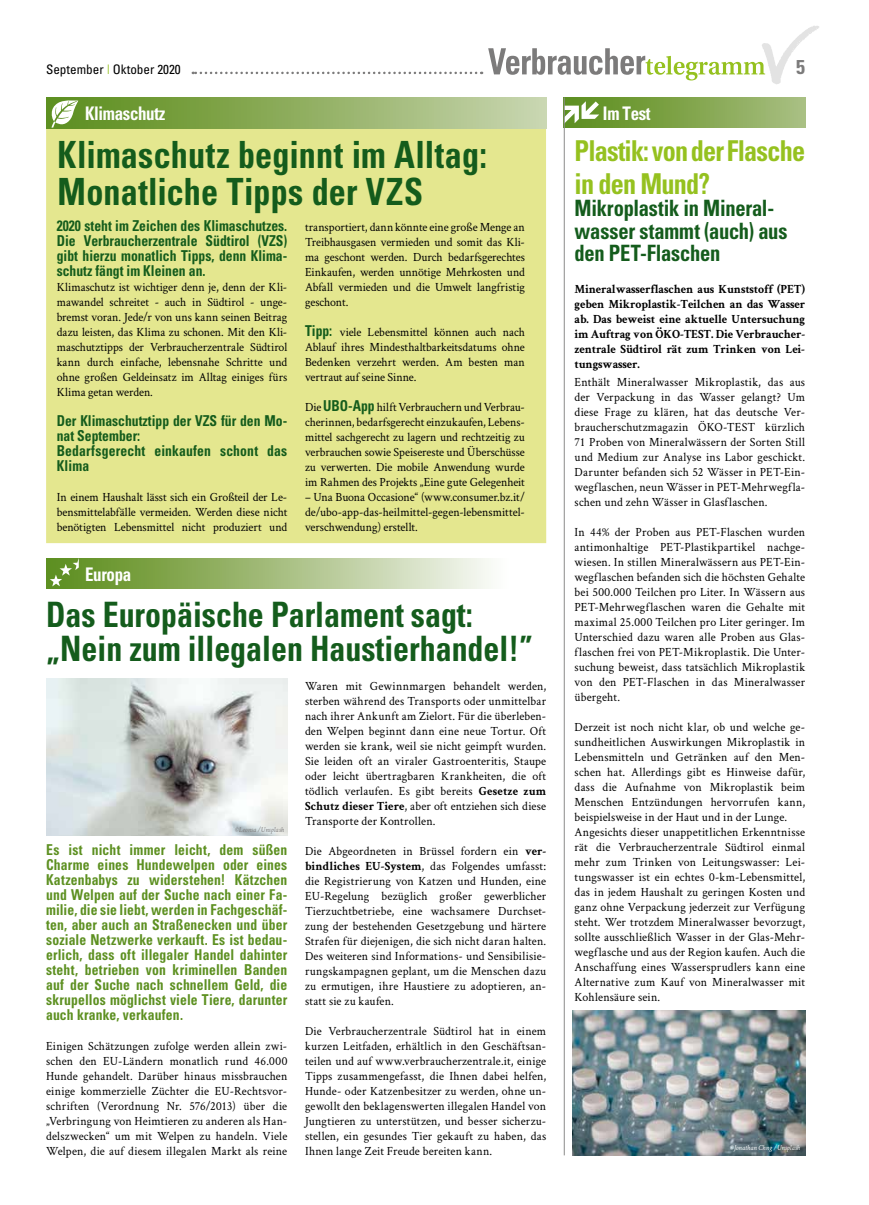
<style>
.page{position:relative;width:869px;height:1205px;background:#fff}
.page>*{position:absolute;margin:0;border:0;box-sizing:border-box;transform-origin:0 0}
.t1{font:700 condensed 37.5px/36.2px "Univers";letter-spacing:.005em;color:#145c1c;scale:.91 1}
.t2{font:700 condensed 35px/33.8px "Univers";color:#145c1c;scale:.91 1}
.t3{font:700 condensed 28.75px/32.5px "Univers";letter-spacing:-.03em;color:#95c11f;scale:.91 1}
.t4{font:700 condensed 22.5px/22.5px "Univers";letter-spacing:-.01em;color:#145c1c;scale:.91 1}
.t5{font:700 condensed 20px "Univers";color:#7c7b7b}
.t6{font:700 condensed 18.75px "Univers";letter-spacing:-.02em;color:#fff;scale:.9 1}
.t7{font:700 condensed 15px/15px "Univers";letter-spacing:.01em;color:#5d9021;text-align:justify;scale:.91 1}
.t8{font:700 condensed 15px/15px "Univers";color:#145c1c;text-align:justify;scale:.91 1}
.t9{font:condensed 13.12px "Univers";color:#000}
.t10{font:12.5px/15px "Crimson Text";letter-spacing:.015em;color:#000;text-align:justify;scale:.95 1}
.t11{font:700 12.5px/15px "Crimson Text";letter-spacing:-.01em;color:#000;text-align:justify;scale:.95 1}
.t12{font:italic 7.5px "Crimson Text";color:#fff;scale:.95 1}
.t13{font:italic 7.5px "Crimson Text";color:#7c7b7b;scale:.95 1}
.s1{color:#95c11f}
.s2{font-family:"Univers";font-weight:700;font-stretch:condensed;font-size:15px;color:#145c1c}
.s3{font-weight:700}
</style>
<div class="page">
<div style="left:46px;top:116px;width:500px;height:427px;background:#e4e78f"></div>
<img style="left:46px;top:679px;width:241px;height:156px">
<svg style="left:193px;top:72px;width:289px;height:2px"></svg>
<svg style="left:488px;top:26px;width:331px;height:58px"></svg>
<div style="left:46px;top:97px;width:500px;height:32px;background:linear-gradient(to right,#588a15,#c8d4ae)"></div>
<svg style="left:49px;top:99px;width:29px;height:29px"></svg>
<div style="left:563px;top:97px;width:241px;height:31px;background:linear-gradient(to right,#5a8c1a,#a7be7f)"></div>
<svg style="left:564px;top:101px;width:35px;height:23px"></svg>
<img style="left:572px;top:1010px;width:232px;height:145px">
<hr style="left:563px;top:97px;width:1px;height:1058px;background:#8c8c8b">
<div style="left:46px;top:558px;width:500px;height:30px;background:linear-gradient(to right,#578812,#fff)"></div>
<svg style="left:50px;top:558px;width:29px;height:28px"></svg>
<p class="t9" style="left:46px;top:61px;width:136px">September <span class="s1">|</span> Oktober 2020</p>
<h3 class="t5" style="left:795px;top:55px;width:10px">5</h3>
<h3 class="t6" style="left:85px;top:102px;width:90px">Klimaschutz</h3>
<h3 class="t6" style="left:602px;top:102px;width:54px">Im Test</h3>
<h1 class="t1" style="left:58px;top:136px;width:473px">Klimaschutz beginnt im Alltag:<br>Monatliche Tipps der VZS</h1>
<p class="t8" style="left:57px;top:218px;width:255px">2020 steht im Zeichen des Klimaschutzes.<br>Die Verbraucherzentrale Südtirol (VZS) gibt hierzu monatlich Tipps, denn Klima&shy;schutz fängt im Kleinen an.</p>
<p class="t10" style="left:57px;top:279px;width:244px">Klimaschutz ist wichtiger denn je, denn der Kli&shy;mawandel schreitet - auch in Südtirol - unge&shy;bremst voran. Jede/r von uns kann seinen Beitrag dazu leisten, das Klima zu schonen. Mit den Kli&shy;maschutztipps der Verbraucherzentrale Südtirol kann durch einfache, lebensnahe Schritte und ohne großen Geldeinsatz im Alltag einiges fürs Klima getan werden.</p>
<p class="t8" style="left:57px;top:413px;width:255px;text-align:left">Der Klimaschutztipp der VZS für den Mo&shy;nat September:<br>Bedarfsgerecht einkaufen schont das<br>Klima</p>
<p class="t10" style="left:57px;top:489px;width:244px">In einem Haushalt lässt sich ein Großteil der Le&shy;bensmittelabfälle vermeiden. Werden diese nicht benötigten Lebensmittel nicht produziert und</p>
<p class="t10" style="left:305px;top:219px;width:233px">transportiert, dann könnte eine große Menge an Treibhausgasen vermieden und somit das Kli&shy;ma geschont werden. Durch bedarfsgerechtes Einkaufen, werden unnötige Mehrkosten und Abfall vermieden und die Umwelt langfristig geschont.</p>
<p class="t10" style="left:305px;top:324px;width:233px"><span class="s2">Tipp:</span> viele Lebensmittel können auch nach Ablauf ihres Mindesthaltbarkeitsdatums ohne Bedenken verzehrt werden. Am besten man vertraut auf seine Sinne.</p>
<p class="t10" style="left:305px;top:399px;width:233px">Die <span class="s2">UBO-App</span> hilft Verbrauchern und Verbrau&shy;cherinnen, bedarfsgerecht einzukaufen, Lebens&shy;mittel sachgerecht zu lagern und rechtzeitig zu verbrauchen sowie Speisereste und Überschüsse zu verwerten. Die mobile Anwendung wurde im Rahmen des Projekts „Eine gute Gelegenheit</p>
<p class="t10" style="left:305px;top:489px;width:233px">– Una Buona Occasione“ (www.consumer.bz.it/ de/ubo-app-das-heilmittel-gegen-lebensmittel&shy;verschwendung) erstellt.</p>
<h3 class="t6" style="left:85px;top:562px;width:53px">Europa</h3>
<h2 class="t2" style="left:46px;top:597px;width:536px">Das Europäische Parlament sagt: „Nein zum illegalen Haustierhandel!”</h2>
<p class="t10" style="left:305px;top:678px;width:255px">Waren mit Gewinnmargen behandelt werden, sterben während des Transports oder unmittelbar nach ihrer Ankunft am Zielort. Für die überleben&shy;den Welpen beginnt dann eine neue Tortur. Oft werden sie krank, weil sie nicht geimpft wurden.<br>Sie leiden oft an viraler Gastroenteritis, Staupe oder leicht übertragbaren Krankheiten, die oft tödlich verlaufen. Es gibt bereits <span class="s3">Gesetze zum Schutz dieser Tiere</span>, aber oft entziehen sich diese Transporte der Kontrollen.</p>
<p class="t10" style="left:305px;top:843px;width:255px">Die Abgeordneten in Brüssel fordern ein <span class="s3">ver&shy;bindliches EU-System</span>, das Folgendes umfasst: die Registrierung von Katzen und Hunden, eine EU-Regelung bezüglich großer gewerblicher Tierzuchtbetriebe, eine wachsamere Durchset&shy;zung der bestehenden Gesetzgebung und härtere Strafen für diejenigen, die sich nicht daran halten.<br>Des weiteren sind Informations- und Sensibilisie&shy;rungskampagnen geplant, um die Menschen dazu zu ermutigen, ihre Haustiere zu adoptieren, an&shy;statt sie zu kaufen.</p>
<p class="t10" style="left:305px;top:1023px;width:255px">Die Verbraucherzentrale Südtirol hat in einem kurzen Leitfaden, erhältlich in den Geschäftsan&shy;teilen und auf www.verbraucherzentrale.it, einige Tipps zusammengefasst, die Ihnen dabei helfen, Hunde- oder Katzenbesitzer zu werden, ohne un&shy;gewollt den beklagenswerten illegalen Handel von Jungtieren zu unterstützen, und besser sicherzu&shy;stellen, ein gesundes Tier gekauft zu haben, das Ihnen lange Zeit Freude bereiten kann.</p>
<p class="t13" style="left:235px;top:825px;width:53px">©Leonsa /Unsplash</p>
<p class="t7" style="left:46px;top:842px;width:266px">Es ist nicht immer leicht, dem süßen Charme eines Hundewelpen oder eines Katzenbabys zu widerstehen! Kätzchen und Welpen auf der Suche nach einer Fa&shy;milie, die sie liebt, werden in Fachgeschäf&shy;ten, aber auch an Straßenecken und über soziale Netzwerke verkauft. Es ist bedau&shy;erlich, dass oft illegaler Handel dahinter steht, betrieben von kriminellen Banden auf der Suche nach schnellem Geld, die skrupellos möglichst viele Tiere, darunter auch kranke, verkaufen.</p>
<p class="t10" style="left:46px;top:1038px;width:255px">Einigen Schätzungen zufolge werden allein zwi&shy;schen den EU-Ländern monatlich rund 46.000<br>Hunde gehandelt. Darüber hinaus missbrauchen einige kommerzielle Züchter die EU-Rechtsvor&shy;schriften (Verordnung Nr. 576/2013) über die „Verbringung von Heimtieren zu anderen als Han&shy;delszwecken“ um mit Welpen zu handeln. Viele Welpen, die auf diesem illegalen Markt als reine</p>
<h3 class="t3" style="left:574px;top:135px;width:255px">Plastik: von der Flasche in den Mund?</h3>
<h3 class="t4" style="left:574px;top:197px;width:235px">Mikroplastik in Mineral&shy;wasser stammt (auch) aus den PET-Flaschen</h3>
<p class="t11" style="left:574px;top:281px;width:244px">Mineralwasserflaschen aus Kunststoff (PET) geben Mikroplastik-Teilchen an das Wasser ab. Das beweist eine aktuelle Untersuchung im Auftrag von ÖKO-TEST. Die Verbraucher&shy;zentrale Südtirol rät zum Trinken von Lei&shy;tungswasser.</p>
<p class="t10" style="left:574px;top:374px;width:244px">Enthält Mineralwasser Mikroplastik, das aus der Verpackung in das Wasser gelangt? Um diese Frage zu klären, hat das deutsche Ver&shy;braucherschutzmagazin ÖKO-TEST kürzlich 71 Proben von Mineralwässern der Sorten Still und Medium zur Analyse ins Labor geschickt.<br>Darunter befanden sich 52 Wässer in PET-Ein&shy;wegflaschen, neun Wässer in PET-Mehrwegfla&shy;schen und zehn Wässer in Glasflaschen.</p>
<p class="t10" style="left:574px;top:524px;width:244px">In 44% der Proben aus PET-Flaschen wurden antimonhaltige PET-Plastikpartikel nachge&shy;wiesen. In stillen Mineralwässern aus PET-Ein&shy;wegflaschen befanden sich die höchsten Gehalte bei 500.000 Teilchen pro Liter. In Wässern aus PET-Mehrwegflaschen waren die Gehalte mit maximal 25.000 Teilchen pro Liter geringer. Im Unterschied dazu waren alle Proben aus Glas&shy;flaschen frei von PET-Mikroplastik. Die Unter&shy;suchung beweist, dass tatsächlich Mikroplastik von den PET-Flaschen in das Mineralwasser übergeht.</p>
<p class="t10" style="left:574px;top:719px;width:244px;text-align:left">Derzeit ist noch nicht klar, ob und welche ge&shy;sundheitlichen Auswirkungen Mikroplastik in Lebensmitteln und Getränken auf den Men&shy;schen hat. Allerdings gibt es Hinweise dafür, dass die Aufnahme von Mikroplastik beim Menschen Entzündungen hervorrufen kann, beispielsweise in der Haut und in der Lunge.<br>Angesichts dieser unappetitlichen Erkenntnisse rät die Verbraucherzentrale Südtirol einmal mehr zum Trinken von Leitungswasser: Lei&shy;tungswasser ist ein echtes 0-km-Lebensmittel, das in jedem Haushalt zu geringen Kosten und ganz ohne Verpackung jederzeit zur Verfügung steht. Wer trotzdem Mineralwasser bevorzugt, sollte ausschließlich Wasser in der Glas-Mehr&shy;wegflasche und aus der Region kaufen. Auch die Anschaffung eines Wassersprudlers kann eine Alternative zum Kauf von Mineralwasser mit Kohlensäure sein.</p>
<p class="t12" style="left:730px;top:1143px;width:75px">©Jonathan Chng /Unsplash</p>
</div>
